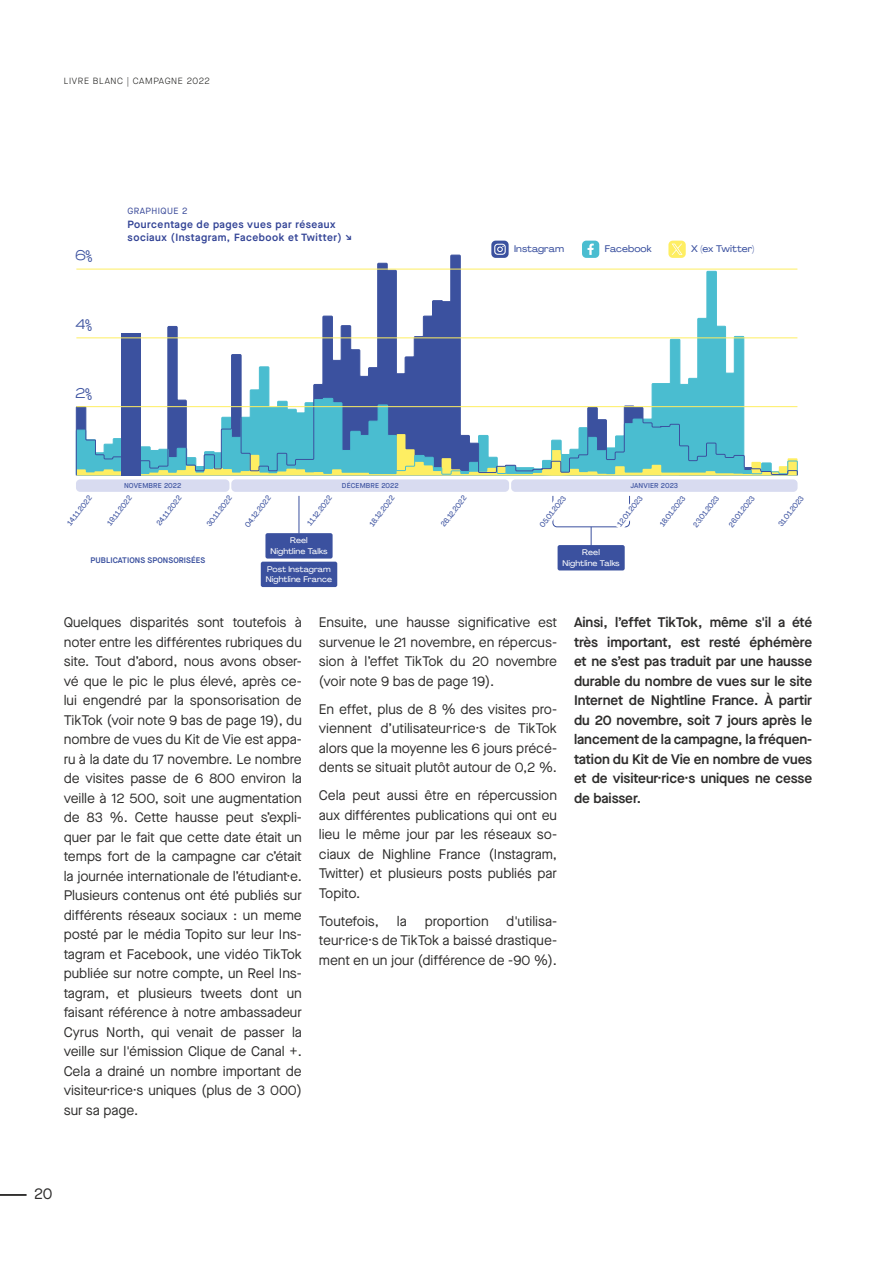
<style>
.page{position:relative;width:893px;height:1263px;background:#fff}
.page>*{position:absolute;margin:0;border:0;box-sizing:border-box;transform-origin:0 0}
.t1{font:15px "Maison Neue";color:#2e2d2c}
.t2{font:13.8px/19.5px "Maison Neue";letter-spacing:-.005em;color:#2e2d2c;text-align:justify}
.t3{font:600 13.8px/19.5px "Maison Neue";letter-spacing:-.005em;color:#2e2d2c;text-align:justify}
.t4{font:13.8px "Agrandir Variable";color:#3b519f}
.t5{font:600 10.5px/13.5px "Maison Neue";letter-spacing:.05em;color:#334496}
.t6{font:9.6px "Agrandir Variable";letter-spacing:.01em;color:#3b519f}
.t7{font:300 9px "Maison Neue";letter-spacing:.075em;color:#1d1d1b}
.t8{font:9px "Maison Neue";letter-spacing:.05em;color:#334496}
.t9{font:8.1px/10.5px "Agrandir Variable";letter-spacing:.01em;color:#fff;text-align:center}
.t10{font:600 8.1px "Maison Neue";letter-spacing:.01em;color:#3b519f}
.t11{font:7.35px "Agrandir Variable";color:#3b519f}
.t12{font:500 7.05px "Maison Neue";letter-spacing:.025em;color:#3b519f}
.s1{font-family:"Maison";font-weight:500;font-size:11.1px}
</style>
<div class="page">
<svg style="left:76px;top:254px;width:722px;height:222px"></svg>
<div style="left:76px;top:479px;width:153px;height:13px;background:#d8dbf0;border-radius:4px"></div>
<div style="left:231px;top:479px;width:278px;height:13px;background:#d8dbf0;border-radius:4px"></div>
<div style="left:511px;top:479px;width:286px;height:13px;background:#d8dbf0;border-radius:4px"></div>
<div style="left:121px;top:404px;width:20px;height:71px;background:#3b519f"></div>
<div style="left:121px;top:333px;width:20px;height:71px;background:#3b519f"></div>
<hr style="left:76px;top:406px;width:721px;height:1px;background:#feee62">
<hr style="left:76px;top:338px;width:721px;height:1px;background:#feee62">
<hr style="left:76px;top:269px;width:721px;height:1px;background:#feee62">
<svg style="left:491px;top:241px;width:18px;height:17px"></svg>
<svg style="left:582px;top:241px;width:17px;height:17px"></svg>
<svg style="left:668px;top:241px;width:18px;height:17px"></svg>
<div style="left:265px;top:533px;width:68px;height:26px;background:#3b519f;border-radius:2px"></div>
<div style="left:261px;top:562px;width:76px;height:25px;background:#3b519f;border-radius:2px"></div>
<hr style="left:299px;top:496px;width:1px;height:38px;background:#3b519f">
<div style="left:558px;top:545px;width:67px;height:25px;background:#3b519f;border-radius:2px"></div>
<svg style="left:552px;top:495px;width:78px;height:51px"></svg>
<hr style="left:0;top:1194px;width:27px;height:2px;background:#2e2d2c">
<p class="t7" style="left:64px;top:75px;width:148px">LIVRE BLANC | CAMPAGNE 2022</p>
<p class="t4" style="left:75px;top:247px;width:19px">6<span class="s1">%</span></p>
<p class="t4" style="left:75px;top:316px;width:18px">4<span class="s1">%</span></p>
<p class="t4" style="left:75px;top:384px;width:18px">2<span class="s1">%</span></p>
<p class="t8" style="left:128px;top:205px;width:61px">GRAPHIQUE 2</p>
<p class="t5" style="left:128px;top:217px;width:225px">Pourcentage de pages vues par réseaux sociaux (Instagram, Facebook et Twitter) ↘</p>
<p class="t6" style="left:514px;top:243px;width:52px">Instagram</p>
<p class="t6" style="left:605px;top:243px;width:48px">Facebook</p>
<p class="t6" style="left:691px;top:243px;width:65px">X (ex Twitter)</p>
<p class="t12" style="left:124px;top:481px;width:59px">NOVEMBRE 2022</p>
<p class="t12" style="left:342px;top:481px;width:58px">DÉCEMBRE 2022</p>
<p class="t12" style="left:630px;top:481px;width:49px">JANVIER 2023</p>
<p class="t11" style="left:65px;top:521px;width:37px;rotate:-52deg">14.11.2022</p>
<p class="t11" style="left:105px;top:522px;width:37px;rotate:-52deg">19.11.2022</p>
<p class="t11" style="left:155px;top:522px;width:37px;rotate:-52deg">24.11.2022</p>
<p class="t11" style="left:204px;top:523px;width:38px;rotate:-52deg">30.11.2022</p>
<p class="t11" style="left:243px;top:523px;width:39px;rotate:-52deg">04.12.2022</p>
<p class="t11" style="left:305px;top:522px;width:37px;rotate:-52deg">11.12.2022</p>
<p class="t11" style="left:367px;top:522px;width:38px;rotate:-52deg">18.12.2022</p>
<p class="t11" style="left:439px;top:523px;width:38px;rotate:-52deg">26.12.2022</p>
<p class="t11" style="left:658px;top:523px;width:38px;rotate:-52deg">18.01.2023</p>
<p class="t11" style="left:691px;top:523px;width:39px;rotate:-52deg">23.01.2023</p>
<p class="t11" style="left:727px;top:523px;width:39px;rotate:-52deg">26.01.2023</p>
<p class="t11" style="left:776px;top:523px;width:38px;rotate:-52deg">31.01.2023</p>
<p class="t9" style="left:270px;top:535px;width:59px">Reel<br>Nightline Talks</p>
<p class="t9" style="left:266px;top:564px;width:68px;text-align:left">Post Instagram<br>Nightline France</p>
<p class="t11" style="left:538px;top:524px;width:40px;rotate:-52deg">05.01.2023</p>
<p class="t11" style="left:615px;top:523px;width:38px;rotate:-52deg">12.01.2023</p>
<p class="t10" style="left:90px;top:554px;width:116px">PUBLICATIONS SPONSORISÉES</p>
<p class="t9" style="left:562px;top:547px;width:59px">Reel<br>Nightline Talks</p>
<p class="t2" style="left:64px;top:613px;width:240px">Quelques disparités sont toutefois à noter entre les différentes rubriques du site. Tout d’abord, nous avons obser&shy;vé que le pic le plus élevé, après ce&shy;lui engendré par la sponsorisation de TikTok (voir note 9 bas de page 19), du nombre de vues du Kit de Vie est appa&shy;ru à la date du 17 novembre. Le nombre de visites passe de 6 800 environ la veille à 12 500, soit une augmentation de 83 %. Cette hausse peut s’expli&shy;quer par le fait que cette date était un temps fort de la campagne car c’était la journée internationale de l’étudiant·e.<br>Plusieurs contenus ont été publiés sur différents réseaux sociaux : un meme posté par le média Topito sur leur Ins&shy;tagram et Facebook, une vidéo TikTok publiée sur notre compte, un Reel Ins&shy;tagram, et plusieurs tweets dont un faisant référence à notre ambassadeur Cyrus North, qui venait de passer la veille sur l'émission Clique de Canal +.<br>Cela a drainé un nombre important de visiteur·rice·s uniques (plus de 3 000) sur sa page.</p>
<p class="t2" style="left:319px;top:613px;width:240px">Ensuite, une hausse significative est survenue le 21 novembre, en répercus&shy;sion à l’effet TikTok du 20 novembre (voir note 9 bas de page 19).</p>
<p class="t2" style="left:319px;top:699px;width:240px">En effet, plus de 8 % des visites pro&shy;viennent d’utilisateur·rice·s de TikTok alors que la moyenne les 6 jours précé&shy;dents se situait plutôt autour de 0,2 %.</p>
<p class="t2" style="left:319px;top:786px;width:240px">Cela peut aussi être en répercussion aux différentes publications qui ont eu lieu le même jour par les réseaux so&shy;ciaux de Nighline France (Instagram, Twitter) et plusieurs posts publiés par Topito.</p>
<p class="t2" style="left:319px;top:911px;width:62px">Toutefois,</p>
<p class="t2" style="left:397px;top:911px;width:11px">la</p>
<p class="t2" style="left:425px;top:911px;width:66px">proportion</p>
<p class="t2" style="left:319px;top:911px;width:240px;text-indent:187px">d'utilisa&shy;teur·rice·s de TikTok a baissé drastique&shy;ment en un jour (différence de -90 %).</p>
<p class="t3" style="left:574px;top:612px;width:240px">Ainsi, l’effet TikTok, même s'il a été très important, est resté éphémère et ne s’est pas traduit par une hausse durable du nombre de vues sur le site Internet de Nightline France. À partir du 20 novembre, soit 7 jours après le lancement de la campagne, la fréquen&shy;tation du Kit de Vie en nombre de vues et de visiteur·rice·s uniques ne cesse de baisser.</p>
<p class="t1" style="left:34px;top:1184px;width:20px">20</p>
</div>
